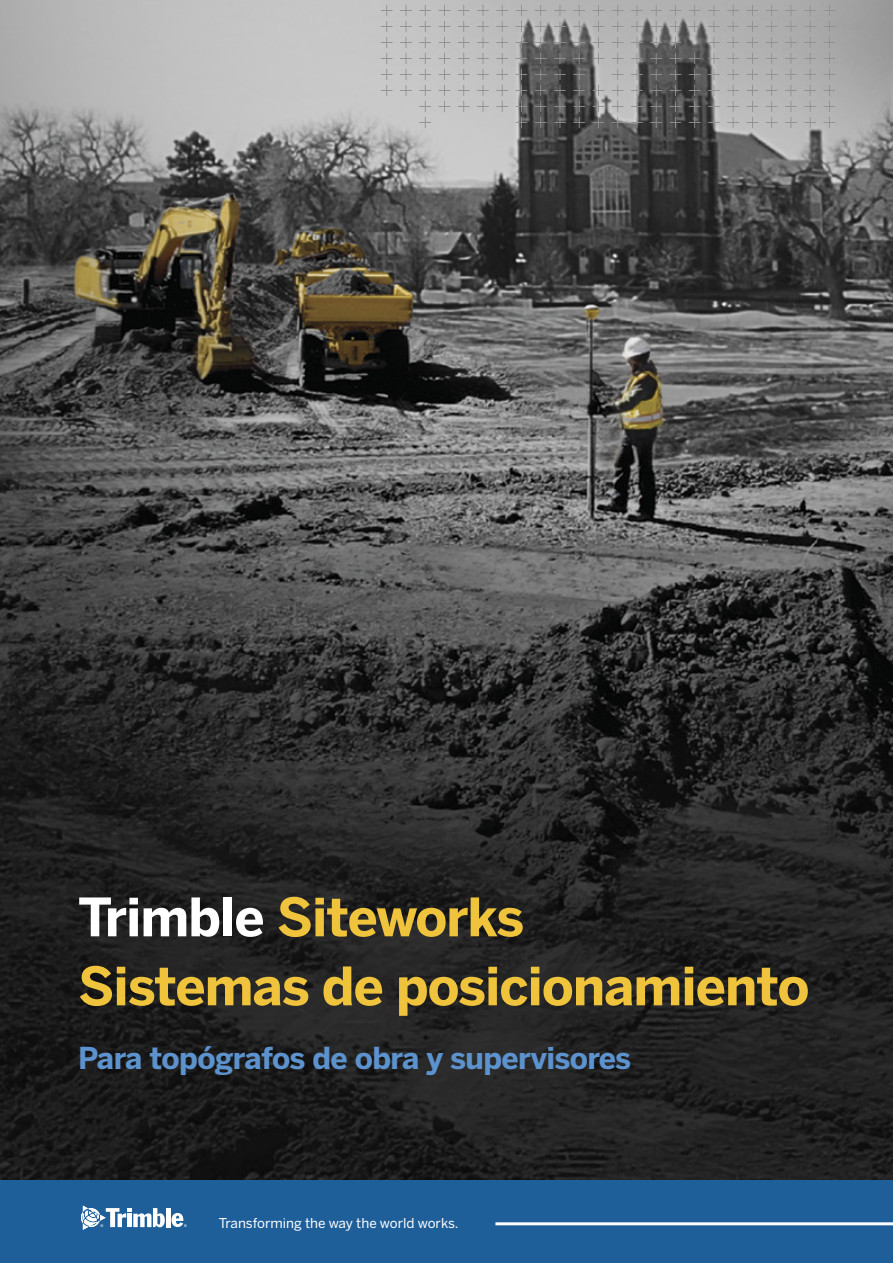
<style>
.page{position:relative;width:893px;height:1263px;background:#fff}
.page>*{position:absolute;margin:0;border:0;box-sizing:border-box;transform-origin:0 0}
.t1{font:700 52.5px/69px "Benton Sans";letter-spacing:-.02em;color:#efc33b}
.t2{font:700 30px "Benton Sans";letter-spacing:-.02em;color:#5c93cf}
.t3{font:13.5px "Benton Sans";color:#fff}
.s1{color:#fff}
</style>
<div class="page">
<img style="left:0;top:0;width:893px;height:1180px">
<svg style="left:381px;top:0;width:454px;height:128px;background:#9e9e9e"></svg>
<div style="left:0;top:1180px;width:893px;height:83px;background:#1e5f9a"></div>
<hr style="left:166px;top:1208px;width:4px;height:19px;background:#fff">
<svg style="left:81px;top:1205px;width:84px;height:25px"></svg>
<svg style="left:172px;top:1213px;width:15px;height:14px"></svg>
<hr style="left:495px;top:1222px;width:398px;height:3px;background:#fff">
<img style="left:0;top:0;width:1px;height:663px">
<p class="t1" style="left:78px;top:883px;width:733px"><span class="s1">Trimble</span> Siteworks<br>Sistemas de posicionamiento</p>
<p class="t2" style="left:78px;top:1039px;width:555px">Para topógrafos de obra y supervisores</p>
<p class="t3" style="left:219px;top:1214px;width:241px">Transforming the way the world works.</p>
</div>
